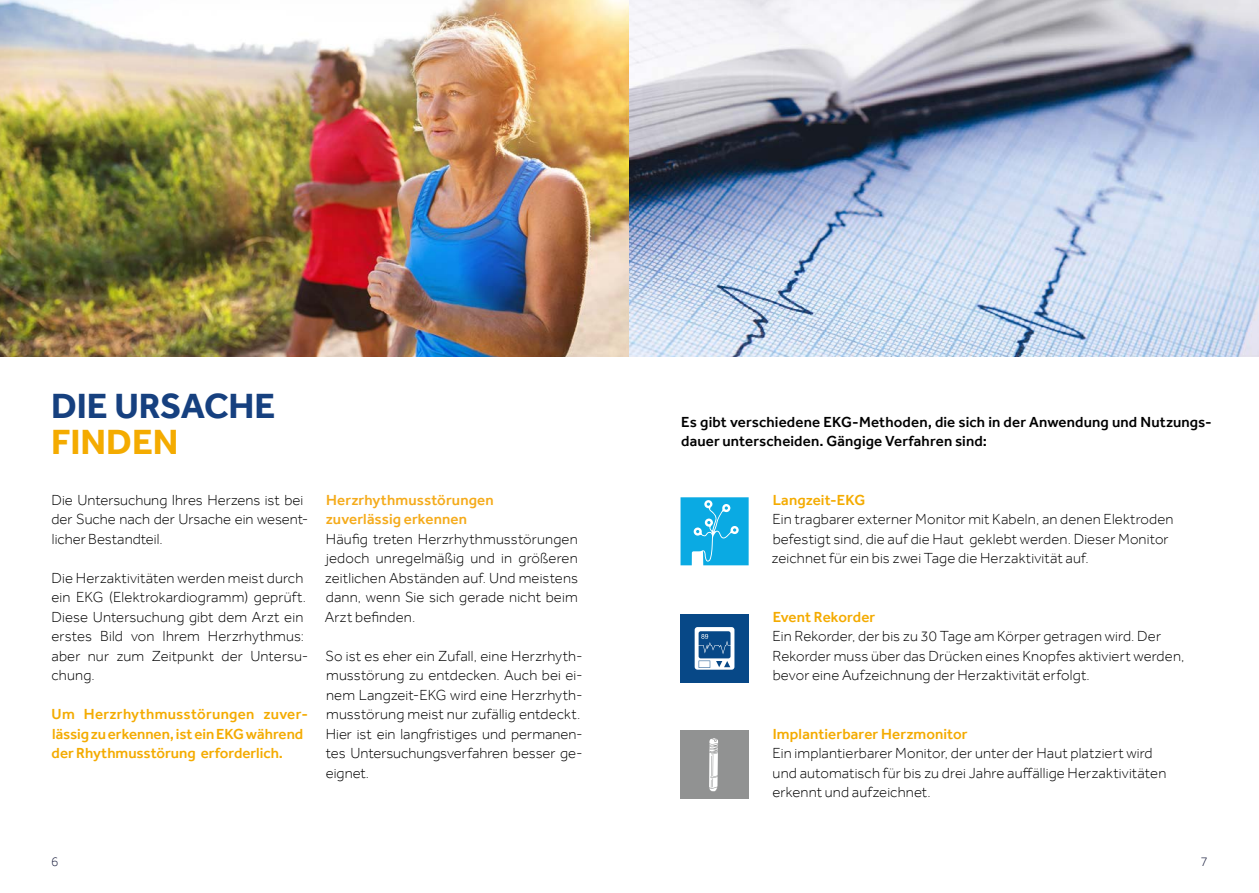
<style>
.page{position:relative;width:1259px;height:893px;background:#fff}
.page>*{position:absolute;margin:0;border:0;box-sizing:border-box;transform-origin:0 0}
.t1{font:700 36px "Effra";color:#16407f}
.t2{font:700 36px "Effra";color:#f4ab00}
.t3{font:300 15px/19.5px "Effra";letter-spacing:.005em;color:#000}
.t4{font:500 15px/19.5px "Effra";color:#f4ab00}
.t5{font:500 15px/19.5px "Effra";letter-spacing:.01em;color:#000}
.t6{font:500 15px/19.5px "Effra";letter-spacing:.01em;color:#f5ab1b}
.t7{font:300 13.5px "Effra";color:#1d2140}
</style>
<div class="page">
<img style="left:0;top:0;width:629px;height:356px">
<svg style="left:629px;top:0;width:630px;height:356px;background:#afbbd0"></svg>
<svg style="left:680px;top:497px;width:68px;height:68px;background:#28b4e6"></svg>
<div style="left:680px;top:614px;width:68px;height:68px;background:#074887"></div>
<svg style="left:694px;top:627px;width:40px;height:43px"></svg>
<div style="left:680px;top:730px;width:68px;height:68px;background:#919292"></div>
<svg style="left:709px;top:738px;width:9px;height:54px"></svg>
<h1 class="t1" style="left:51px;top:384px;width:226px">DIE URSACHE</h1>
<h1 class="t2" style="left:51px;top:420px;width:129px">FINDEN</h1>
<p class="t3" style="left:52px;top:490px;width:258px">Die Untersuchung Ihres Herzens ist bei der Suche nach der Ursache ein wesent&shy;licher Bestandteil.</p>
<p class="t3" style="left:51px;top:568px;width:258px">Die Herzaktivitäten werden meist durch ein EKG (Elektrokardiogramm) geprüft.<br>Diese Untersuchung gibt dem Arzt ein erstes Bild von Ihrem Herzrhythmus: aber nur zum Zeitpunkt der Untersu&shy;chung.</p>
<p class="t4" style="left:52px;top:704px;width:258px">Um Herzrhythmusstörungen zuver&shy;lässig zu erkennen, ist ein EKG während der Rhythmusstörung erforderlich.</p>
<p class="t6" style="left:326px;top:490px;width:169px">Herzrhythmusstörungen zuverlässig erkennen</p>
<p class="t3" style="left:325px;top:529px;width:255px;text-align:justify">Häufig treten Herzrhythmusstörungen jedoch unregelmäßig und in größeren zeitlichen Abständen auf. Und meistens dann, wenn Sie sich gerade nicht beim Arzt befinden.</p>
<p class="t3" style="left:325px;top:646px;width:259px">So ist es eher ein Zufall, eine Herzrhyth&shy;musstörung zu entdecken. Auch bei ei&shy;nem Langzeit-EKG wird eine Herzrhyth&shy;musstörung meist nur zufällig entdeckt.<br>Hier ist ein langfristiges und permanen&shy;tes Untersuchungsverfahren besser ge&shy;eignet.</p>
<p class="t5" style="left:681px;top:412px;width:532px">Es gibt verschiedene EKG-Methoden, die sich in der Anwendung und Nutzungs&shy;dauer unterscheiden. Gängige Verfahren sind:</p>
<p class="t4" style="left:772px;top:490px;width:94px">Langzeit-EKG</p>
<p class="t3" style="left:771px;top:510px;width:403px">Ein tragbarer externer Monitor mit Kabeln, an denen Elektroden befestigt sind, die auf die Haut geklebt werden. Dieser Monitor zeichnet für ein bis zwei Tage die Herzaktivität auf.</p>
<p class="t4" style="left:772px;top:607px;width:104px">Event Rekorder</p>
<p class="t3" style="left:772px;top:627px;width:413px">Ein Rekorder, der bis zu 30 Tage am Körper getragen wird. Der<br>Rekorder muss über das Drücken eines Knopfes aktiviert werden, bevor eine Aufzeichnung der Herzaktivität erfolgt.</p>
<p class="t4" style="left:772px;top:724px;width:196px">Implantierbarer Herzmonitor</p>
<p class="t3" style="left:772px;top:744px;width:395px">Ein implantierbarer Monitor, der unter der Haut platziert wird und automatisch für bis zu drei Jahre auffällige Herzaktivitäten erkennt und aufzeichnet.</p>
<p class="t7" style="left:51px;top:853px;width:9px">6</p>
<p class="t7" style="left:1200px;top:853px;width:9px">7</p>
</div>
